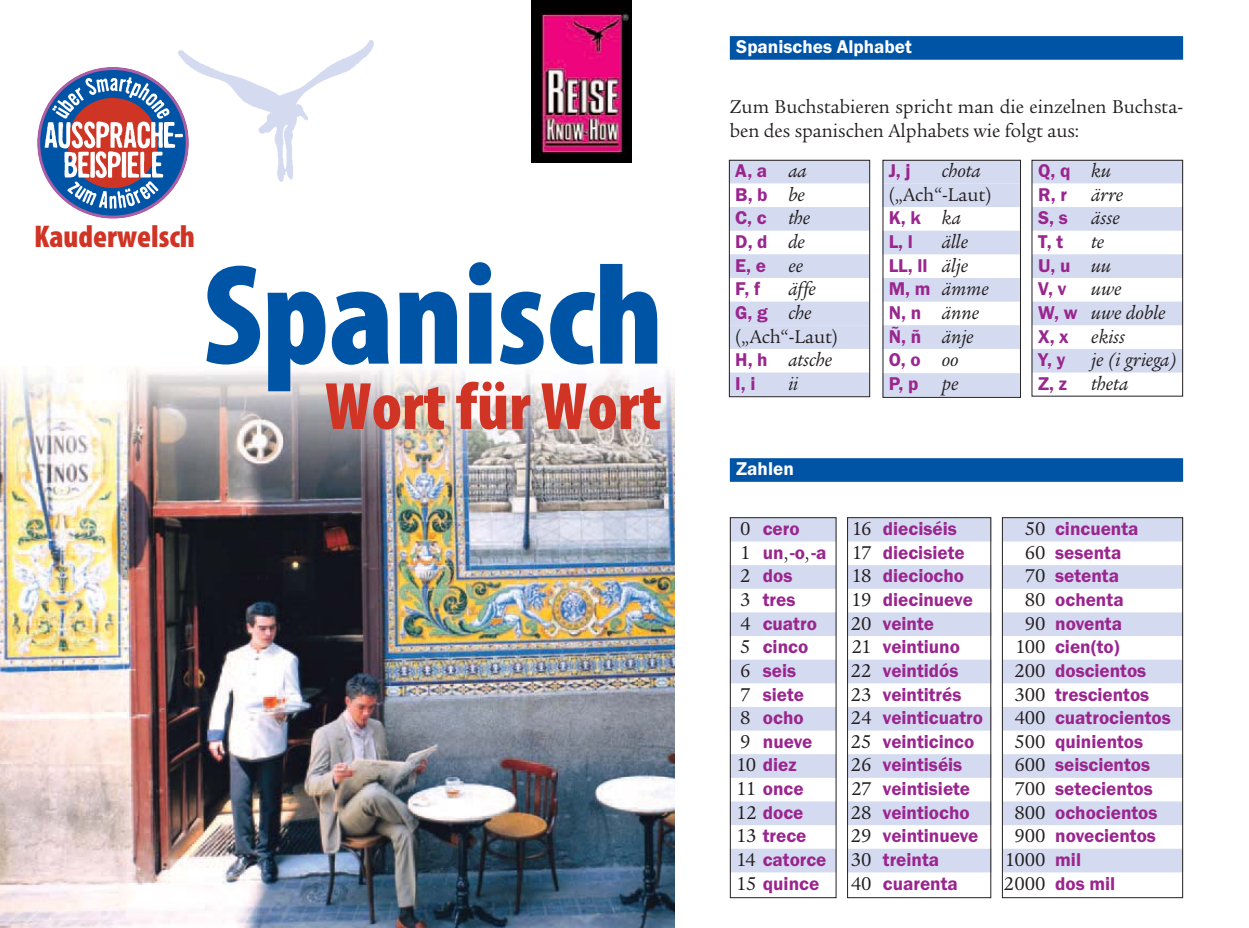
<style>
.page{position:relative;width:1249px;height:928px;background:#fff}
.page>*{position:absolute;margin:0;border:0;box-sizing:border-box;transform-origin:0 0}
.t1{font:900 condensed 144px "Myriad Pro";color:#0054a6}
.t2{font:900 condensed 67.5px "Myriad Pro";color:#cf3424}
.t3{font:900 condensed 31.5px "Myriad Pro";color:#cf3424}
.t4{font:600 19.12px/23.6px "Franklin Got Itc T";color:#9a258f}
.t5{font:19.12px/23.6px "Legacy Ser Itc T";color:#231f20;scale:.96 1}
.t6{font:italic 19.12px/23.6px "Legacy Ser Itc T";color:#231f20}
.t7{font:600 19.12px "Franklin Got Itc T";color:#fff}
.t8{font:19.12px "Legacy Ser Itc T";color:#231f20}
.s1{font-family:"Legacy Ser Itc T";font-weight:400;font-style:italic;color:#231f20}
.s2{font-family:"Franklin Got Itc T";font-weight:600;color:#9a258f}
.s3{font-style:italic}
.s4{font-family:"Franklin Got Itc T";font-weight:600;font-style:normal;color:#9a258f}
.s5{font-family:"Legacy Ser Itc T";font-weight:400;color:#231f20}
</style>
<div class="page">
<img style="left:0;top:366px;width:674px;height:562px">
<img style="left:531px;top:0;width:101px;height:163px">
<div style="left:730px;top:36px;width:453px;height:24px;background:#0054a6"></div>
<svg style="left:728px;top:159px;width:455px;height:739px"></svg>
<svg style="left:37px;top:67px;width:138px;height:152px"></svg>
<img style="left:175px;top:40px;width:199px;height:146px">
<h3 class="t3" style="left:34px;top:217px;width:162px">Kauderwelsch</h3>
<h1 class="t1" style="left:203px;top:230px;width:462px">Spanisch</h1>
<h2 class="t2" style="left:325px;top:366px;width:338px">Wort für Wort</h2>
<p class="t7" style="left:736px;top:41px;width:177px">Spanisches Alphabet</p>
<p class="t5" style="left:730px;top:97px;width:474px">Zum Buchstabieren spricht man die einzelnen Buchsta&shy;ben des spanischen Alphabets wie folgt aus:</p>
<p class="t4" style="left:735px;top:160px;width:77px">A, a <span class="s1">aa<br></span>B, b <span class="s1">be<br></span>C, c <span class="s1">the<br></span>D, d <span class="s1">de<br></span>E, e <span class="s1">ee<br></span>F, f</p>
<p class="t6" style="left:788px;top:279px;width:29px">äffe</p>
<p class="t4" style="left:735px;top:302px;width:78px">G, g <span class="s1">che</span></p>
<p class="t5" style="left:735px;top:326px;width:109px">(„Ach“-Laut)<br><span class="s2">H, h</span> <span class="s3">atsche</span></p>
<p class="t4" style="left:735px;top:373px;width:22px">I, i</p>
<p class="t6" style="left:788px;top:373px;width:11px">ii</p>
<p class="t7" style="left:736px;top:462px;width:59px">Zahlen</p>
<p class="t4" style="left:889px;top:160px;width:23px">J, j</p>
<p class="t6" style="left:942px;top:161px;width:41px">chota</p>
<p class="t5" style="left:888px;top:184px;width:109px">(„Ach“-Laut)</p>
<p class="t4" style="left:889px;top:208px;width:74px">K, k <span class="s1">ka<br></span>L, l</p>
<p class="t6" style="left:942px;top:232px;width:28px">älle</p>
<p class="t4" style="left:889px;top:255px;width:81px">LL, ll <span class="s1">älje</span></p>
<p class="t6" style="left:889px;top:279px;width:102px"><span class="s4">M, m</span> ämme<br><span class="s4">N, n</span> änne<br><span class="s4">Ñ, ñ</span> änje</p>
<p class="t4" style="left:889px;top:349px;width:72px">O, o <span class="s1">oo<br></span>P, p <span class="s1">pe</span></p>
<p class="t4" style="left:1038px;top:160px;width:74px">Q, q <span class="s1">ku<br></span>R, r</p>
<p class="t6" style="left:1038px;top:184px;width:87px;text-align:right">ärre<br><span class="s4">S, s</span> ässe</p>
<p class="t4" style="left:1038px;top:231px;width:26px">T, t</p>
<p class="t6" style="left:1091px;top:232px;width:15px">te</p>
<p class="t4" style="left:1038px;top:255px;width:75px">U, u <span class="s1">uu<br></span>V, v</p>
<p class="t6" style="left:1038px;top:279px;width:129px;text-indent:53px">uwe<br><span class="s4">W, w</span> uwe doble<br><span class="s4">X, x</span> ekiss</p>
<p class="t4" style="left:1038px;top:349px;width:29px">Y, y</p>
<p class="t6" style="left:1091px;top:350px;width:87px">je (i griega)</p>
<p class="t4" style="left:1038px;top:373px;width:30px">Z, z</p>
<p class="t6" style="left:1091px;top:373px;width:39px">theta</p>
<p class="t4" style="left:740px;top:518px;width:61px"><span class="s5">0</span> cero</p>
<p class="t4" style="left:852px;top:518px;width:106px"><span class="s5">16</span> dieciséis</p>
<p class="t4" style="left:1025px;top:518px;width:115px"><span class="s5">50</span> cincuenta</p>
<p class="t4" style="left:740px;top:542px;width:88px"><span class="s5">1</span> un<span class="s5">,</span> -o<span class="s5">,</span> -a</p>
<p class="t4" style="left:852px;top:542px;width:114px"><span class="s5">17</span> diecisiete</p>
<p class="t4" style="left:1025px;top:542px;width:98px"><span class="s5">60</span> sesenta</p>
<p class="t4" style="left:740px;top:566px;width:54px"><span class="s5">2</span> dos</p>
<p class="t4" style="left:851px;top:566px;width:114px"><span class="s5">18</span> dieciocho</p>
<p class="t4" style="left:1025px;top:566px;width:96px"><span class="s5">70</span> setenta</p>
<p class="t4" style="left:740px;top:589px;width:57px"><span class="s5">3</span> tres</p>
<p class="t4" style="left:851px;top:589px;width:123px"><span class="s5">19</span> diecinueve</p>
<p class="t4" style="left:1025px;top:589px;width:100px"><span class="s5">80</span> ochenta</p>
<p class="t4" style="left:740px;top:613px;width:78px"><span class="s5">4</span> cuatro</p>
<p class="t4" style="left:851px;top:613px;width:85px"><span class="s5">20</span> veinte</p>
<p class="t4" style="left:1025px;top:613px;width:99px"><span class="s5">90</span> noventa</p>
<p class="t4" style="left:740px;top:636px;width:70px"><span class="s5">5</span> cinco</p>
<p class="t4" style="left:852px;top:636px;width:110px"><span class="s5">21</span> veintiuno</p>
<p class="t4" style="left:1015px;top:636px;width:106px"><span class="s5">100</span> cien(to)</p>
<p class="t4" style="left:740px;top:660px;width:58px"><span class="s5">6</span> seis</p>
<p class="t4" style="left:851px;top:660px;width:109px"><span class="s5">22</span> veintidós</p>
<p class="t4" style="left:1014px;top:660px;width:133px"><span class="s5">200</span> doscientos</p>
<p class="t4" style="left:740px;top:684px;width:65px"><span class="s5">7</span> siete</p>
<p class="t4" style="left:851px;top:684px;width:112px"><span class="s5">23</span> veintitrés</p>
<p class="t4" style="left:1014px;top:684px;width:136px"><span class="s5">300</span> trescientos</p>
<p class="t4" style="left:740px;top:707px;width:65px"><span class="s5">8</span> ocho</p>
<p class="t4" style="left:851px;top:707px;width:134px"><span class="s5">24</span> veinticuatro</p>
<p class="t4" style="left:1014px;top:707px;width:158px"><span class="s5">400</span> cuatrocientos</p>
<p class="t4" style="left:740px;top:731px;width:74px"><span class="s5">9</span> nueve</p>
<p class="t4" style="left:851px;top:731px;width:125px"><span class="s5">25</span> veinticinco</p>
<p class="t4" style="left:1014px;top:731px;width:130px"><span class="s5">500</span> quinientos</p>
<p class="t4" style="left:736px;top:755px;width:62px"><span class="s5">10</span> diez</p>
<p class="t4" style="left:851px;top:755px;width:113px"><span class="s5">26</span> veintiséis</p>
<p class="t4" style="left:1014px;top:755px;width:137px"><span class="s5">600</span> seiscientos</p>
<p class="t4" style="left:736px;top:778px;width:69px"><span class="s5">11</span> once</p>
<p class="t4" style="left:851px;top:778px;width:120px"><span class="s5">27</span> veintisiete</p>
<p class="t4" style="left:1014px;top:778px;width:140px"><span class="s5">700</span> setecientos</p>
<p class="t4" style="left:736px;top:802px;width:69px"><span class="s5">12</span> doce</p>
<p class="t4" style="left:851px;top:802px;width:120px"><span class="s5">28</span> veintiocho</p>
<p class="t4" style="left:1014px;top:802px;width:145px"><span class="s5">800</span> ochocientos</p>
<p class="t4" style="left:736px;top:825px;width:72px"><span class="s5">13</span> trece</p>
<p class="t4" style="left:851px;top:825px;width:129px"><span class="s5">29</span> veintinueve</p>
<p class="t4" style="left:1014px;top:825px;width:143px"><span class="s5">900</span> novecientos</p>
<p class="t4" style="left:736px;top:849px;width:92px"><span class="s5">14</span> catorce</p>
<p class="t4" style="left:851px;top:849px;width:90px"><span class="s5">30</span> treinta</p>
<p class="t8" style="left:1005px;top:851px;width:78px">1000 <span class="s2">mil</span></p>
<p class="t4" style="left:736px;top:873px;width:85px"><span class="s5">15</span> quince</p>
<p class="t4" style="left:851px;top:873px;width:109px"><span class="s5">40</span> cuarenta</p>
<p class="t4" style="left:1004px;top:873px;width:113px"><span class="s5">2000</span> dos mil</p>
</div>
